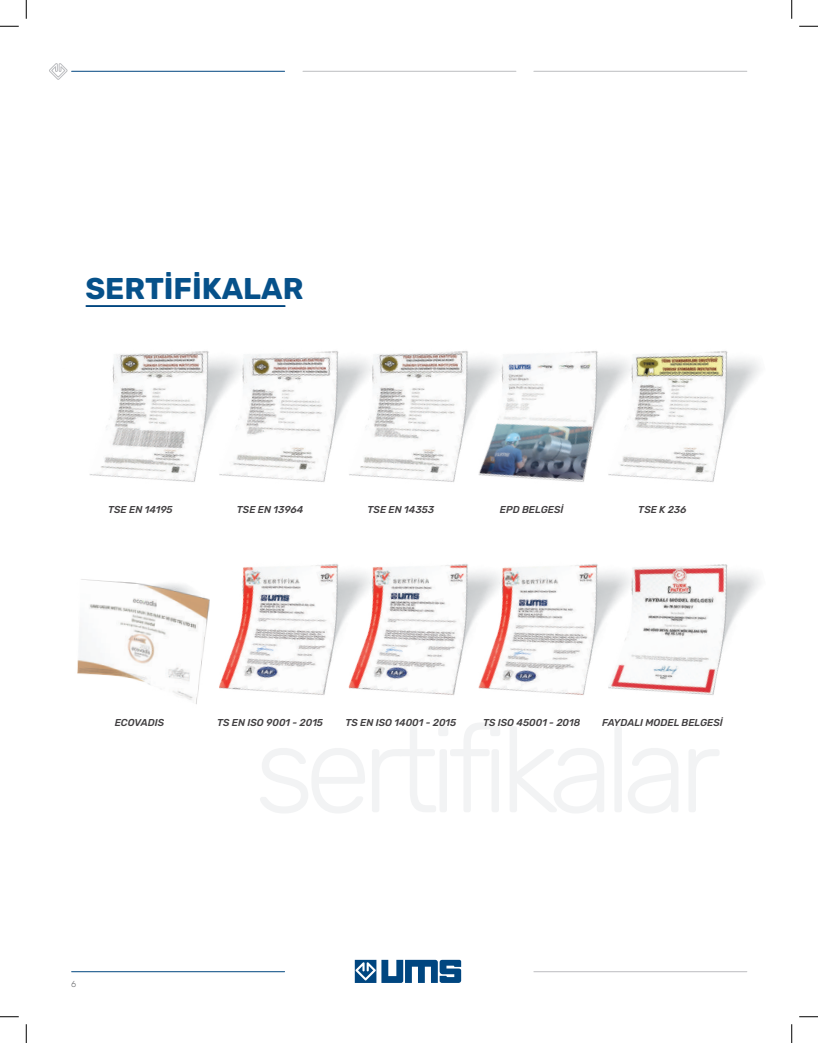
<style>
.page{position:relative;width:818px;height:1043px;background:#fff}
.page>*{position:absolute;margin:0;border:0;box-sizing:border-box;transform-origin:0 0}
.t1{font:700 30px "Rubik";color:#06518a}
.t2{font:italic 500 10px "Rubik";color:#413f41}
.t3{font:300 8.75px "Rubik";color:#6c6d70}
</style>
<div class="page">
<svg style="left:49px;top:63px;width:19px;height:17px"></svg>
<hr style="left:72px;top:71px;width:212px;height:1px;background:#004680">
<hr style="left:303px;top:71px;width:213px;height:1px;background:#bcbdc0">
<hr style="left:534px;top:71px;width:212px;height:1px;background:#bcbdc0">
<hr style="left:72px;top:971px;width:212px;height:1px;background:#004680">
<hr style="left:534px;top:971px;width:212px;height:1px;background:#bcbdc0">
<svg style="left:355px;top:959px;width:106px;height:24px"></svg>
<img style="left:273px;top:352px;width:46px;height:130px">
<img style="left:235px;top:565px;width:84px;height:130px">
<img style="left:77px;top:579px;width:158px;height:125px">
<img style="left:89px;top:351px;width:184px;height:131px">
<img style="left:532px;top:565px;width:46px;height:130px">
<img style="left:319px;top:351px;width:130px;height:131px">
<img style="left:319px;top:564px;width:213px;height:131px">
<img style="left:449px;top:351px;width:129px;height:131px">
<img style="left:578px;top:351px;width:182px;height:131px">
<img style="left:578px;top:564px;width:182px;height:131px">
<hr style="left:86px;top:305px;width:199px;height:2px;background:#004680">
<svg style="left:0;top:25px;width:19px;height:2px"></svg>
<svg style="left:799px;top:25px;width:19px;height:2px"></svg>
<svg style="left:0;top:1016px;width:19px;height:1px"></svg>
<svg style="left:799px;top:1016px;width:19px;height:1px"></svg>
<svg style="left:25px;top:0;width:2px;height:19px"></svg>
<svg style="left:25px;top:1024px;width:2px;height:18px"></svg>
<svg style="left:791px;top:0;width:1px;height:19px"></svg>
<svg style="left:791px;top:1024px;width:1px;height:18px"></svg>
<h1 class="t1" style="left:85px;top:270px;width:219px">SERTİFİKALAR</h1>
<p class="t2" style="left:108px;top:503px;width:66px">TSE EN 14195</p>
<p class="t2" style="left:237px;top:503px;width:68px">TSE EN 13964</p>
<p class="t2" style="left:367px;top:503px;width:68px">TSE EN 14353</p>
<p class="t2" style="left:500px;top:503px;width:65px">EPD BELGESİ</p>
<p class="t2" style="left:638px;top:503px;width:50px">TSE K 236</p>
<p class="t2" style="left:115px;top:716px;width:51px">ECOVADIS</p>
<p class="t2" style="left:217px;top:716px;width:107px">TS EN ISO 9001 - 2015</p>
<p class="t2" style="left:345px;top:716px;width:112px">TS EN ISO 14001 - 2015</p>
<p class="t2" style="left:483px;top:716px;width:99px">TS ISO 45001 - 2018</p>
<p class="t2" style="left:602px;top:716px;width:122px">FAYDALI MODEL BELGESİ</p>
<p class="t3" style="left:71px;top:979px;width:7px">6</p>
</div>
